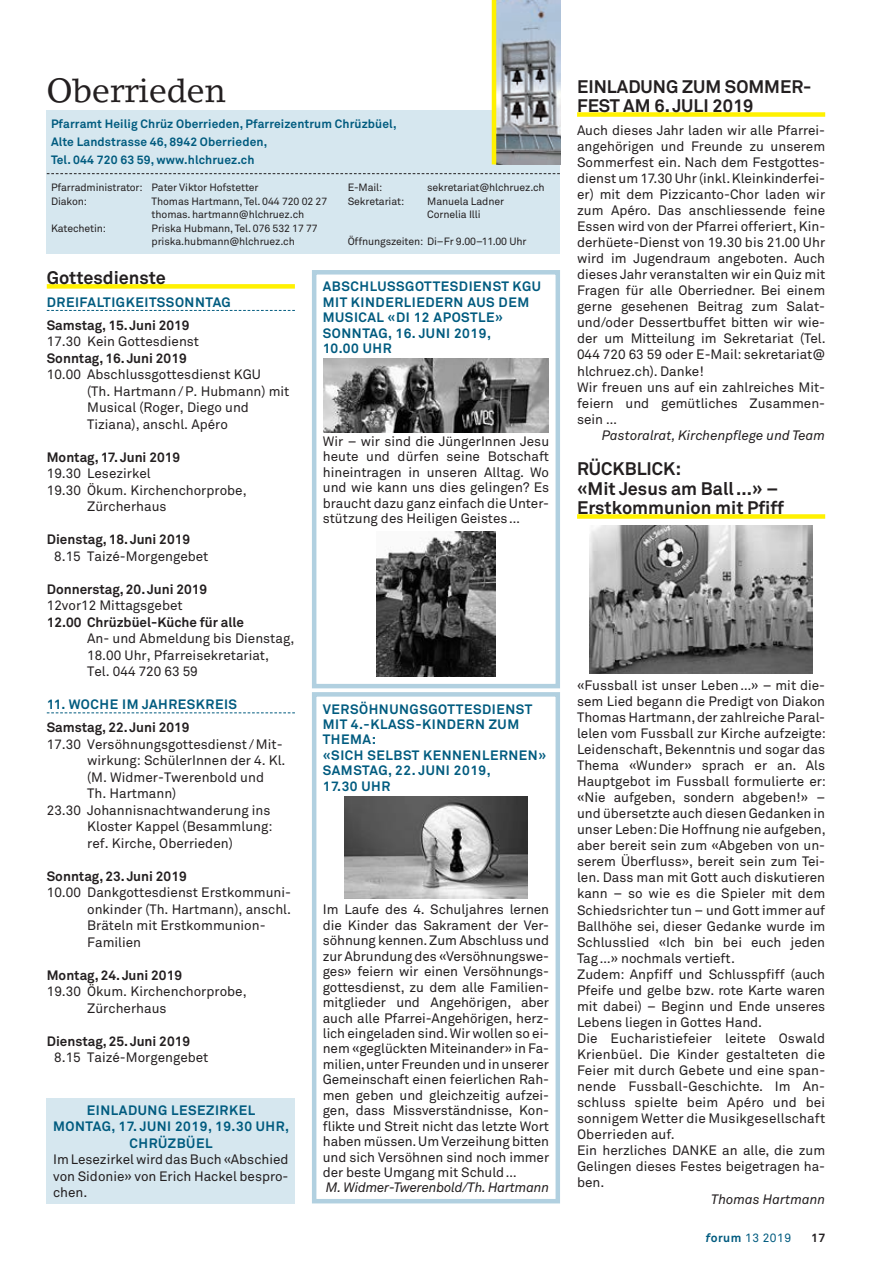
<style>
.page{position:relative;width:872px;height:1263px;background:#fff}
.page>*{position:absolute;margin:0;border:0;box-sizing:border-box;transform-origin:0 0}
.t1{font:33px "Lino Letter";letter-spacing:-.01em;color:#231f20}
.t2{font:700 18px/19.5px "Akkurat Pro";color:#231f20}
.t3{font:13.5px/16px "Akkurat Pro";color:#231f20}
.t4{font:700 13.5px/15.5px "Akkurat Pro";letter-spacing:.04em;color:#005b7f}
.t5{font:700 13.5px "Akkurat Pro";color:#231f20}
.t6{font:italic 13.5px "Akkurat Pro";color:#231f20}
.t7{font:700 12px/18px "Akkurat Pro";letter-spacing:.01em;color:#005b7f}
.t8{font:12px "Akkurat Pro";letter-spacing:.04em;color:#005b7f}
.t9{font:700 12px "Akkurat Pro";color:#231f20}
.t10{font:10.5px/13.5px "Akkurat Pro";letter-spacing:-.01em;color:#231f20}
.s1{font-weight:700;font-style:italic}
.s2{font-weight:700}
</style>
<div class="page">
<div style="left:47px;top:284px;width:248px;height:5px;background:#fff101"></div>
<svg style="left:47px;top:310px;width:248px;height:1px"></svg>
<svg style="left:47px;top:712px;width:248px;height:1px"></svg>
<div style="left:577px;top:112px;width:248px;height:5px;background:#fff101"></div>
<div style="left:577px;top:514px;width:248px;height:5px;background:#fff101"></div>
<div style="left:47px;top:111px;width:513px;height:143px;background:#d6e7ef"></div>
<img style="left:496px;top:0;width:64px;height:164px">
<hr style="left:492px;top:0;width:4px;height:164px;background:#fff101">
<svg style="left:47px;top:173px;width:513px;height:1px"></svg>
<img style="left:324px;top:358px;width:224px;height:74px">
<img style="left:377px;top:531px;width:118px;height:146px">
<img style="left:345px;top:796px;width:182px;height:103px">
<img style="left:590px;top:525px;width:222px;height:149px">
<div style="left:47px;top:1097px;width:248px;height:106px;background:#d6e7ef"></div>
<div style="left:312px;top:270px;width:248px;height:418px;border:4px solid #b1d0e0"></div>
<div style="left:312px;top:692px;width:248px;height:511px;border:4px solid #b1d0e0"></div>
<h1 class="t1" style="left:47px;top:70px;width:181px">Oberrieden</h1>
<p class="t7" style="left:51px;top:115px;width:347px">Pfarramt Heilig Chrüz Oberrieden, Pfarreizentrum Chrüzbüel,<br>Alte Landstrasse 46, 8942 Oberrieden,<br>Tel. 044 720 63 59, www.hlchruez.ch</p>
<p class="t10" style="left:51px;top:181px;width:209px">Pfarradministrator: Pater Viktor Hofstetter<br>Diakon:</p>
<p class="t10" style="left:348px;top:181px;width:36px">E-Mail:</p>
<p class="t10" style="left:427px;top:181px;width:119px">sekretariat@hlchruez.ch</p>
<p class="t10" style="left:348px;top:194px;width:58px">Sekretariat:</p>
<p class="t10" style="left:427px;top:194px;width:78px">Manuela Ladner<br>Cornelia Illi</p>
<p class="t10" style="left:348px;top:235px;width:180px">Öffnungszeiten: Di–Fr 9.00–11.00 Uhr</p>
<p class="t10" style="left:152px;top:194px;width:177px">Thomas Hartmann, Tel. 044 720 02 27 thomas. hartmann@hlchruez.ch</p>
<p class="t10" style="left:51px;top:221px;width:57px">Katechetin:</p>
<p class="t10" style="left:152px;top:221px;width:168px">Priska Hubmann, Tel. 076 532 17 77 priska.hubmann@hlchruez.ch</p>
<h2 class="t2" style="left:47px;top:268px;width:121px">Gottesdienste</h2>
<p class="t4" style="left:47px;top:295px;width:186px">DREIFALTIGKEITSSONNTAG</p>
<p class="t5" style="left:47px;top:317px;width:144px">Samstag, 15. Juni 2019</p>
<p class="t3" style="left:47px;top:334px;width:154px">17.30 Kein Gottesdienst</p>
<p class="t5" style="left:47px;top:350px;width:141px">Sonntag, 16. Juni 2019</p>
<p class="t3" style="left:87px;top:367px;width:204px;line-height:16.5px;text-indent:-40px">10.00 Abschlussgottesdienst KGU<br>(Th. Hartmann/P. Hubmann) mit<br>Musical (Roger, Diego und<br>Tiziana), anschl. Apéro</p>
<p class="t5" style="left:47px;top:449px;width:135px">Montag, 17. Juni 2019</p>
<p class="t3" style="left:47px;top:466px;width:106px">19.30 Lesezirkel</p>
<p class="t3" style="left:47px;top:482px;width:201px">19.30 Ökum. Kirchenchorprobe,</p>
<p class="t3" style="left:87px;top:499px;width:81px">Zürcherhaus</p>
<p class="t5" style="left:47px;top:531px;width:145px">Dienstag, 18. Juni 2019</p>
<p class="t3" style="left:54px;top:548px;width:156px">8.15 Taizé-Morgengebet</p>
<p class="t5" style="left:47px;top:581px;width:162px">Donnerstag, 20. Juni 2019</p>
<p class="t3" style="left:47px;top:598px;width:137px">12vor12 Mittagsgebet</p>
<p class="t5" style="left:47px;top:614px;width:199px">12.00 Chrüzbüel-Küche für alle</p>
<p class="t3" style="left:87px;top:631px;width:209px;line-height:16.5px">An- und Abmeldung bis Dienstag,<br>18.00 Uhr, Pfarreisekretariat,<br>Tel. 044 720 63 59</p>
<p class="t4" style="left:47px;top:697px;width:192px">11. WOCHE IM JAHRESKREIS</p>
<p class="t5" style="left:47px;top:719px;width:144px">Samstag, 22. Juni 2019</p>
<p class="t3" style="left:47px;top:736px;width:237px">17.30 Versöhnungsgottesdienst/Mit-</p>
<p class="t3" style="left:87px;top:753px;width:200px">wirkung: SchülerInnen der 4. Kl.</p>
<p class="t3" style="left:87px;top:769px;width:178px">(M. Widmer-Twerenbold und</p>
<p class="t3" style="left:87px;top:786px;width:91px">Th. Hartmann)</p>
<p class="t3" style="left:47px;top:802px;width:225px">23.30 Johannisnachtwanderung ins</p>
<p class="t3" style="left:87px;top:819px;width:187px">Kloster Kappel (Besammlung:</p>
<p class="t3" style="left:87px;top:835px;width:147px">ref. Kirche, Oberrieden)</p>
<p class="t5" style="left:47px;top:868px;width:141px">Sonntag, 23. Juni 2019</p>
<p class="t3" style="left:87px;top:885px;width:205px;line-height:16.5px;text-indent:-40px">10.00 Dankgottesdienst Erstkommuni&shy;onkinder (Th. Hartmann), anschl.<br>Bräteln mit Erstkommunion-<br>Familien</p>
<p class="t5" style="left:47px;top:966px;width:137px">Montag, 24. Juni 2019</p>
<p class="t3" style="left:87px;top:984px;width:161px;line-height:16.5px;text-indent:-40px">19.30 Ökum. Kirchenchorprobe,<br>Zürcherhaus</p>
<p class="t5" style="left:47px;top:1032px;width:145px">Dienstag, 25. Juni 2019</p>
<p class="t3" style="left:54px;top:1050px;width:156px">8.15 Taizé-Morgengebet</p>
<p class="t4" style="left:53px;top:1102px;width:237px;line-height:16.5px;text-align:center">EINLADUNG LESEZIRKEL<br>MONTAG, 17. JUNI 2019, 19.30 UHR,<br>CHRÜZBÜEL</p>
<p class="t3" style="left:53px;top:1151px;width:237px;line-height:16.5px;text-align:justify">Im Lesezirkel wird das Buch «Abschied von Sidonie» von Erich Hackel bespro&shy;chen.</p>
<p class="t4" style="left:323px;top:279px;width:220px">ABSCHLUSSGOTTESDIENST KGU<br>MIT KINDERLIEDERN AUS DEM<br>MUSICAL «DI 12 APOSTLE»<br>SONNTAG, 16. JUNI 2019,<br>10.00 UHR</p>
<p class="t3" style="left:323px;top:434px;width:228px;line-height:15.5px;text-align:justify">Wir – wir sind die JüngerInnen Jesu heute und dürfen seine Botschaft hineintragen in unseren Alltag. Wo und wie kann uns dies gelingen? Es braucht dazu ganz einfach die Unter&shy;stützung des Heiligen Geistes…</p>
<p class="t4" style="left:323px;top:701px;width:225px">VERSÖHNUNGSGOTTESDIENST<br>MIT 4.-KLASS-KINDERN ZUM<br>THEMA:<br>«SICH SELBST KENNENLERNEN»<br>SAMSTAG, 22. JUNI 2019,<br>17.30 UHR</p>
<p class="t3" style="left:323px;top:902px;width:228px;line-height:15.5px;text-align:justify">Im Laufe des 4. Schuljahres lernen die Kinder das Sakrament der Ver&shy;söhnung kennen. Zum Abschluss und zur Abrundung des «Versöhnungswe&shy;ges» feiern wir einen Versöhnungs&shy;gottesdienst, zu dem alle Familien&shy;mitglieder und Angehörigen, aber auch alle Pfarrei-Angehörigen, herz&shy;lich eingeladen sind. Wir wollen so ei&shy;nem «geglückten Miteinander» in Fa&shy;milien, unter Freunden und in unserer Gemeinschaft einen feierlichen Rah&shy;men geben und gleichzeitig aufzei&shy;gen, dass Missverständnisse, Kon&shy;flikte und Streit nicht das letzte Wort haben müssen. Um Verzeihung bitten und sich Versöhnen sind noch immer der beste Umgang mit Schuld…</p>
<p class="t6" style="left:326px;top:1180px;width:225px">M. Widmer-Twerenbold/Th. Hartmann</p>
<h2 class="t2" style="left:577px;top:77px;width:236px">EINLADUNG ZUM SOMMER-<br>FEST AM 6. JULI 2019</h2>
<p class="t3" style="left:577px;top:122px;width:250px">Auch dieses Jahr laden wir alle Pfarrei&shy;angehörigen und Freunde zu unserem Sommerfest ein. Nach dem Festgottes&shy;dienst um 17.30 Uhr (inkl. Kleinkinderfei&shy;er) mit dem Pizzicanto-Chor laden wir zum Apéro. Das anschliessende feine Essen wird von der Pfarrei offeriert, Kin&shy;derhüete-Dienst von 19.30 bis 21.00 Uhr wird im Jugendraum angeboten. Auch dieses Jahr veranstalten wir ein Quiz mit Fragen für alle Oberriedner. Bei einem gerne gesehenen Beitrag zum Salat&shy;und/oder Dessertbuffet bitten wir wie&shy;der um Mitteilung im Sekretariat (Tel.<br>044 720 63 59 oder E-Mail: sekretariat@ hlchruez.ch). Danke!<br>Wir freuen uns auf ein zahlreiches Mit&shy;feiern und gemütliches Zusammen&shy;sein …</p>
<p class="t6" style="left:602px;top:427px;width:225px">Pastoralrat, Kirchenpflege und Team</p>
<h2 class="t2" style="left:577px;top:459px;width:208px">RÜCKBLICK:<br>«Mit Jesus am Ball...» –<br>Erstkommunion mit Pfiff</h2>
<p class="t3" style="left:577px;top:677px;width:250px">«Fussball ist unser Leben…» – mit die&shy;sem Lied begann die Predigt von Diakon Thomas Hartmann, der zahlreiche Paral&shy;lelen vom Fussball zur Kirche aufzeigte:<br>Leidenschaft, Bekenntnis und sogar das Thema «Wunder» sprach er an. Als Hauptgebot im Fussball formulierte er: «Nie aufgeben, sondern abgeben!» – und übersetzte auch diesen Gedanken in unser Leben: Die Hoffnung nie aufgeben, aber bereit sein zum «Abgeben von un&shy;serem Überfluss», bereit sein zum Tei&shy;len. Dass man mit Gott auch diskutieren kann – so wie es die Spieler mit dem Schiedsrichter tun – und Gott immer auf Ballhöhe sei, dieser Gedanke wurde im Schlusslied «Ich bin bei euch jeden Tag…» nochmals vertieft.<br>Zudem: Anpfiff und Schlusspfiff (auch Pfeife und gelbe bzw. rote Karte waren mit dabei) – Beginn und Ende unseres Lebens liegen in Gottes Hand.<br>Die Eucharistiefeier leitete Oswald Krienbüel. Die Kinder gestalteten die Feier mit durch Gebete und eine span&shy;nende Fussball-Geschichte. Im An&shy;schluss spielte beim Apéro und bei sonnigem Wetter die Musikgesellschaft Oberrieden auf.<br>Ein herzliches DANKE an alle, die zum Gelingen dieses Festes beigetragen ha&shy;ben.</p>
<p class="t6" style="left:711px;top:1191px;width:115px">Thomas Hartmann</p>
<p class="t8" style="left:705px;top:1231px;width:87px"><span class="s1">f</span><span class="s2">orum</span> 13 2019</p>
<p class="t9" style="left:811px;top:1231px;width:16px">17</p>
</div>
